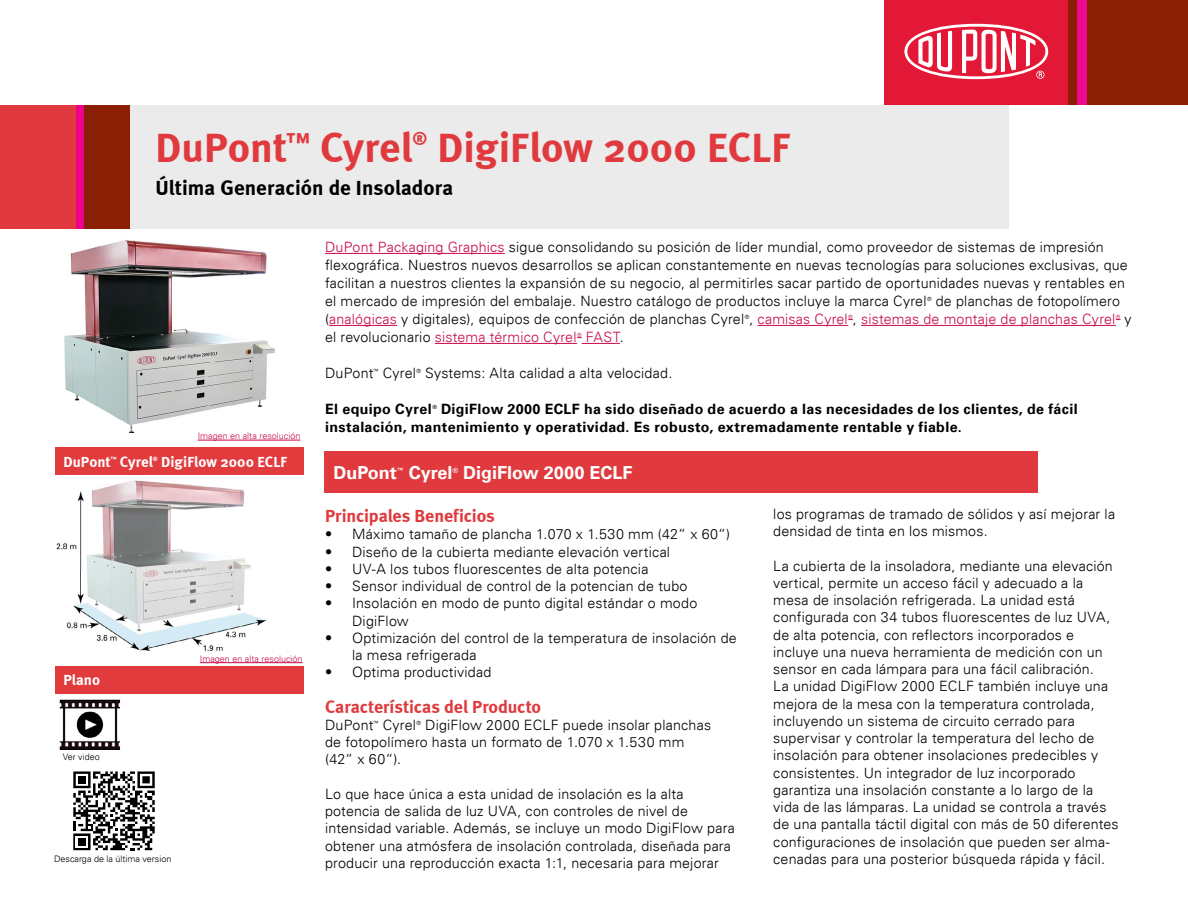
<style>
.page{position:relative;width:1188px;height:918px;background:#fff}
.page>*{position:absolute;margin:0;border:0;box-sizing:border-box;transform-origin:0 0}
.t1{font:700 42px "Meta";color:#e03a3e}
.t2{font:700 21px "Meta";color:#000}
.t3{font:700 18px "Meta";letter-spacing:-.005em;color:#e03a3e}
.t4{font:700 18px "Univers LT";color:#fff}
.t5{font:700 15px "Meta";letter-spacing:.005em;color:#fff}
.t6{font:300 14.25px/17.2px "Univers LT";letter-spacing:.015em;color:#000}
.t7{font:700 14.25px/18px "Univers LT";letter-spacing:.025em;color:#000}
.t8{font:300 14.25px "Univers LT";letter-spacing:.015em;color:#c80c47}
.t9{font:300 9px "Univers LT";color:#c80c47}
.t10{font:300 9px "Univers LT";color:#000}
.t11{font:700 7.2px "Univers LT";color:#fff}
.t12{font:700 6px "Meta";color:#fff}
.t13{font:300 5.7px "Univers LT";color:#000}
.t14{font:300 5.7px "Univers LT";color:#c80c47}
.t15{font:700 5.7px "Univers LT";color:#000}
.s1{color:#c80c47}
.s2{color:#000}
</style>
<div class="page">
<hr style="left:325px;top:253px;width:180px;height:1px;background:#c80c47">
<hr style="left:329px;top:325px;width:68px;height:1px;background:#c80c47">
<hr style="left:758px;top:325px;width:90px;height:1px;background:#c80c47">
<hr style="left:861px;top:325px;width:255px;height:1px;background:#c80c47">
<hr style="left:435px;top:343px;width:142px;height:1px;background:#c80c47">
<hr style="left:582px;top:343px;width:38px;height:1px;background:#c80c47">
<div style="left:324px;top:451px;width:714px;height:42px;background:#e03a3e"></div>
<div style="left:55px;top:447px;width:248px;height:27px;background:#e23b3e"></div>
<div style="left:55px;top:666px;width:248px;height:28px;background:#e23b3e"></div>
<div style="left:75px;top:105px;width:9px;height:124px;background:#ec008c"></div>
<div style="left:0;top:105px;width:76px;height:124px;background:#e03a3e"></div>
<div style="left:84px;top:105px;width:46px;height:124px;background:#8a1f03"></div>
<div style="left:131px;top:105px;width:878px;height:124px;background:#ebebec"></div>
<div style="left:1068px;top:0;width:120px;height:104px;background:#8a1f03"></div>
<div style="left:1077px;top:0;width:10px;height:104px;background:#ec098d"></div>
<div style="left:885px;top:0;width:183px;height:104px;background:#e31837"></div>
<svg style="left:904px;top:24px;width:144px;height:55px"></svg>
<img style="left:64px;top:240px;width:212px;height:193px">
<hr style="left:198px;top:440px;width:102px;height:1px;background:#c80c47">
<img style="left:56px;top:480px;width:210px;height:171px">
<hr style="left:200px;top:662px;width:103px;height:1px;background:#c80c47">
<svg style="left:73px;top:771px;width:82px;height:79px"></svg>
<img style="left:59px;top:699px;width:61px;height:50px">
<h1 class="t1" style="left:156px;top:122px;width:259px">DuPont<sup>™</sup> Cyrel</h1>
<p class="t3" style="left:413px;top:128px;width:16px">®</p>
<h1 class="t1" style="left:437px;top:122px;width:354px">DigiFlow 2000 ECLF</h1>
<h2 class="t2" style="left:156px;top:175px;width:299px">Última Generación de Insoladora</h2>
<p class="t9" style="left:198px;top:431px;width:104px">Imagen en alta resolución</p>
<p class="t5" style="left:63px;top:453px;width:49px">DuPont</p>
<p class="t12" style="left:110px;top:456px;width:8px">™</p>
<p class="t5" style="left:120px;top:453px;width:35px">Cyrel</p>
<p class="t12" style="left:153px;top:456px;width:6px">®</p>
<p class="t5" style="left:161px;top:453px;width:127px">DigiFlow 2000 ECLF</p>
<p class="t5" style="left:63px;top:671px;width:38px">Plano</p>
<p class="t10" style="left:63px;top:752px;width:38px">Ver video</p>
<p class="t9" style="left:200px;top:653px;width:104px">Imagen en alta resolución</p>
<p class="t10" style="left:54px;top:853px;width:119px">Descarga de la última version</p>
<p class="t6" style="left:325px;top:238px;width:804px;line-height:18px"><span class="s1">DuPont Packaging Graphics</span> sigue consolidando su posición de líder mundial, como proveedor de sistemas de impresión flexográfica. Nuestros nuevos desarrollos se aplican constantemente en nuevas tecnologías para soluciones exclusivas, que facilitan a nuestros clientes la expansión de su negocio, al permitirles sacar partido de oportunidades nuevas y rentables en el mercado de impresión del embalaje. Nuestro catálogo de productos incluye la marca Cyrel</p>
<p class="t6" style="left:325px;top:292px;width:796px;line-height:18px;text-indent:611px">de planchas de fotopolímero (<span class="s1">analógicas</span> y digitales), equipos de confección de planchas Cyrel , <span class="s1">camisas Cyrel</span> , <span class="s1">sistemas de montaje de planchas Cyrel</span></p>
<p class="t13" style="left:927px;top:296px;width:6px">®</p>
<p class="t13" style="left:745px;top:314px;width:6px">®</p>
<p class="t14" style="left:848px;top:314px;width:6px">®</p>
<p class="t14" style="left:1116px;top:314px;width:6px">®</p>
<p class="t6" style="left:1125px;top:310px;width:9px">y</p>
<p class="t8" style="left:325px;top:328px;width:253px"><span class="s2">el revolucionario</span> sistema térmico Cyrel</p>
<p class="t14" style="left:577px;top:332px;width:6px">®</p>
<p class="t8" style="left:586px;top:328px;width:40px">FAST<span class="s2">.</span></p>
<p class="t6" style="left:325px;top:364px;width:50px">DuPont</p>
<p class="t13" style="left:373px;top:368px;width:7px">™</p>
<p class="t6" style="left:383px;top:364px;width:35px">Cyrel</p>
<p class="t13" style="left:416px;top:368px;width:6px">®</p>
<p class="t6" style="left:425px;top:364px;width:249px">Systems: Alta calidad a alta velocidad.</p>
<p class="t7" style="left:325px;top:400px;width:108px">El equipo Cyrel</p>
<p class="t15" style="left:432px;top:404px;width:6px">®</p>
<p class="t7" style="left:325px;top:400px;width:754px;text-indent:116px">DigiFlow 2000 ECLF ha sido diseñado de acuerdo a las necesidades de los clientes, de fácil instalación, mantenimiento y operatividad. Es robusto, extremadamente rentable y fiable.</p>
<p class="t4" style="left:333px;top:462px;width:65px">DuPont</p>
<p class="t11" style="left:397px;top:466px;width:9px">™</p>
<p class="t4" style="left:409px;top:462px;width:45px">Cyrel</p>
<p class="t11" style="left:452px;top:466px;width:7px">®</p>
<p class="t4" style="left:463px;top:462px;width:171px">DigiFlow 2000 ECLF</p>
<p class="t3" style="left:325px;top:505px;width:171px">Principales Beneficios</p>
<p class="t6" style="left:325px;top:526px;width:407px">• Máximo tamaño de plancha 1.070 x 1.530 mm (42“ x 60“)</p>
<p class="t6" style="left:325px;top:543px;width:347px">• Diseño de la cubierta mediante elevación vertical</p>
<p class="t6" style="left:325px;top:560px;width:325px">• UV-A los tubos fluorescentes de alta potencia</p>
<p class="t6" style="left:325px;top:577px;width:364px">• Sensor individual de control de la potencian de tubo</p>
<p class="t6" style="left:352px;top:595px;width:347px;text-indent:-27px">• Insolación en modo de punto digital estándar o modo<br>DigiFlow</p>
<p class="t6" style="left:352px;top:629px;width:386px;text-indent:-27px">• Optimización del control de la temperatura de insolación de la mesa refrigerada</p>
<p class="t6" style="left:325px;top:664px;width:168px">• Optima productividad</p>
<p class="t3" style="left:325px;top:696px;width:218px">Características del Producto</p>
<p class="t6" style="left:325px;top:716px;width:50px">DuPont</p>
<p class="t13" style="left:373px;top:719px;width:7px">™</p>
<p class="t6" style="left:383px;top:716px;width:35px">Cyrel</p>
<p class="t13" style="left:416px;top:719px;width:6px">®</p>
<p class="t6" style="left:773px;top:505px;width:343px">los programas de tramado de sólidos y así mejorar la densidad de tinta en los mismos.</p>
<p class="t6" style="left:773px;top:557px;width:347px">La cubierta de la insoladora, mediante una elevación vertical, permite un acceso fácil y adecuado a la mesa de insolación refrigerada. La unidad está configurada con 34 tubos fluorescentes de luz UVA, de alta potencia, con reflectors incorporados e incluye una nueva herramienta de medición con un sensor en cada lámpara para una fácil calibración.<br>La unidad DigiFlow 2000 ECLF también incluye una mejora de la mesa con la temperatura controlada, incluyendo un sistema de circuito cerrado para supervisar y controlar la temperatura del lecho de insolación para obtener insolaciones predecibles y consistentes. Un integrador de luz incorporado garantiza una insolación constante a lo largo de la vida de las lámparas. La unidad se controla a través de una pantalla táctil digital con más de 50 diferentes configuraciones de insolación que pueden ser alma&shy;cenadas para una posterior búsqueda rápida y fácil.</p>
<p class="t6" style="left:325px;top:716px;width:388px;text-indent:100px">DigiFlow 2000 ECLF puede insolar planchas de fotopolímero hasta un formato de 1.070 x 1.530 mm (42“ x 60“).</p>
<p class="t6" style="left:325px;top:785px;width:411px">Lo que hace única a esta unidad de insolación es la alta potencia de salida de luz UVA, con controles de nivel de intensidad variable. Además, se incluye un modo DigiFlow para obtener una atmósfera de insolación controlada, diseñada para producir una reproducción exacta 1:1, necesaria para mejorar</p>
</div>
